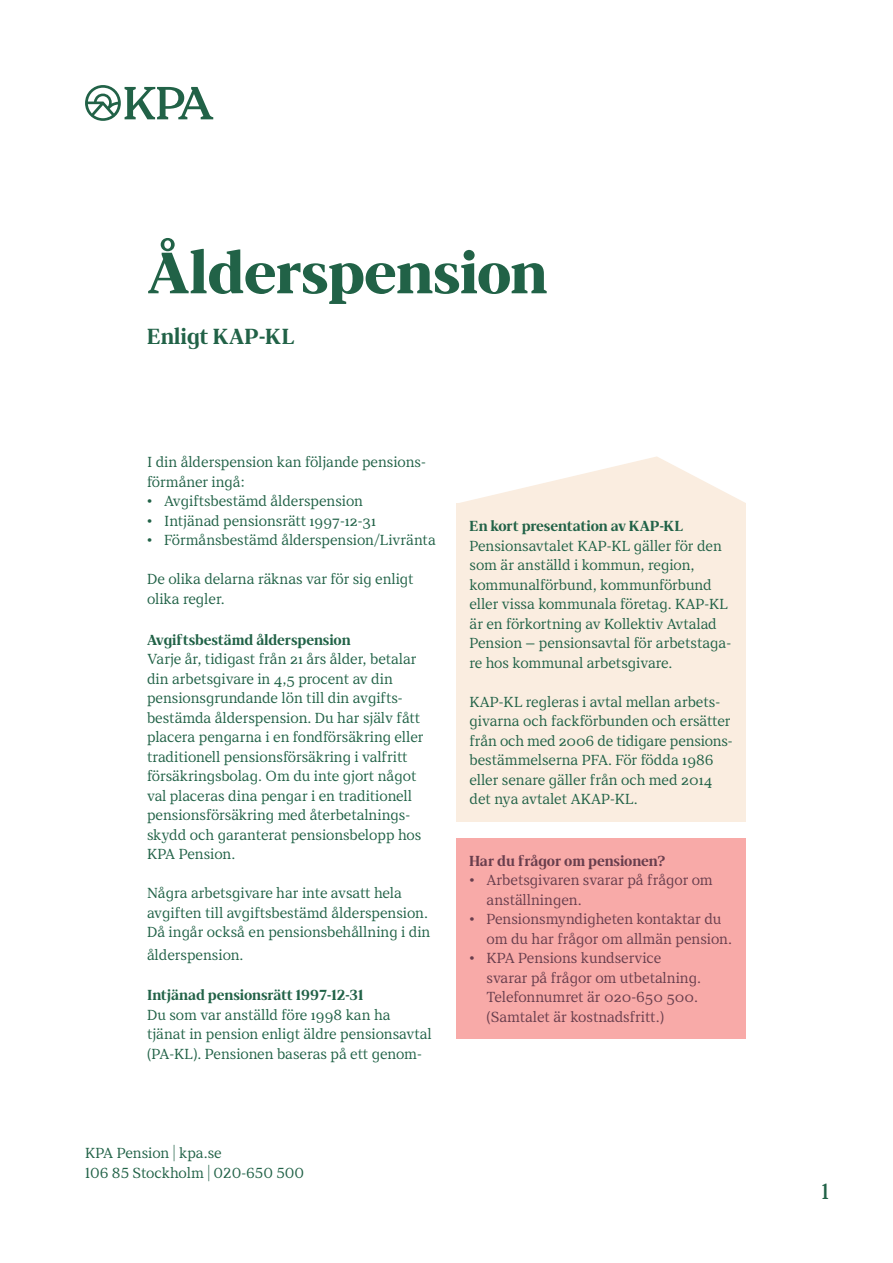
<style>
.page{position:relative;width:893px;height:1263px;background:#fff}
.page>*{position:absolute;margin:0;border:0;box-sizing:border-box;transform-origin:0 0}
.Rubrik_1_40_44_Displ{font:900 60px "KPA Display";color:#216247}
.Rubrik_3_15_17_BOLD{font:700 22.5px "KPA";color:#216247}
.t1{font:22.5px "KPA";color:#216247}
.Brödtext_10_13{font:15px/19.5px "KPA";color:#216247}
.Brödtext_nytt_stycke{font:15px/19.5px "KPA";color:#216247}
.t2{font:15px/19.5px "KPA";color:#683e4d}
.Rubrik_5_10_13__Bold{font:700 15px "KPA";color:#216247}
.Rubrik_5_10_13__Bold-2{font:700 15px "KPA";color:#683e4d}
</style>
<div class="page">
<svg style="left:85px;top:85px;width:128px;height:36px"></svg>
<div style="left:457px;top:503px;width:289px;height:318px;background:#faede0"></div>
<div style="left:457px;top:838px;width:289px;height:201px;background:#f8aaa8"></div>
<svg style="left:460px;top:456px;width:285px;height:47px"></svg>
<p class="Rubrik_1_40_44_Displ" style="left:147px;top:238px;width:402px">Ålderspension</p>
<p class="Rubrik_3_15_17_BOLD" style="left:147px;top:323px;width:149px">Enligt KAP-KL</p>
<p class="Brödtext_nytt_stycke" style="left:147px;top:452px;width:280px">I din ålderspension kan följande pensions&shy;förmåner ingå:</p>
<p class="Brödtext_10_13" style="left:147px;top:491px;width:218px">• Avgiftsbestämd ålderspension</p>
<p class="Brödtext_10_13" style="left:147px;top:511px;width:231px">• Intjänad pensionsrätt 1997-12-31</p>
<p class="Brödtext_10_13" style="left:147px;top:530px;width:290px">• Förmånsbestämd ålderspension/Livränta</p>
<p class="Brödtext_nytt_stycke" style="left:147px;top:569px;width:268px">De olika delarna räknas var för sig enligt olika regler.</p>
<p class="Rubrik_5_10_13__Bold" style="left:147px;top:631px;width:205px">Avgiftsbestämd ålderspension</p>
<p class="Brödtext_10_13" style="left:147px;top:649px;width:278px">Varje år, tidigast från 21 års ålder, betalar din arbetsgivare in 4,5 procent av din pensionsgrundande lön till din avgifts&shy;bestämda ålderspension. Du har själv fått placera pengarna i en fondförsäkring eller traditionell pensionsförsäkring i valfritt försäkringsbolag. Om du inte gjort något val placeras dina pengar i en traditionell pensionsförsäkring med återbetalnings&shy;skydd och garanterat pensionsbelopp hos KPA Pension.</p>
<p class="Brödtext_nytt_stycke" style="left:147px;top:883px;width:285px">Några arbetsgivare har inte avsatt hela avgiften till avgiftsbestämd ålderspension.<br>Då ingår också en pensionsbehållning i din</p>
<p class="Brödtext_nytt_stycke" style="left:147px;top:945px;width:98px">ålderspension.</p>
<p class="Rubrik_5_10_13__Bold" style="left:147px;top:986px;width:218px">Intjänad pensionsrätt 1997-12-31</p>
<p class="Brödtext_10_13" style="left:147px;top:1005px;width:286px">Du som var anställd före 1998 kan ha tjänat in pension enligt äldre pensionsavtal (PA-KL). Pensionen baseras på ett genom-</p>
<p class="Brödtext_10_13" style="left:85px;top:1143px;width:221px">KPA Pension | kpa.se<br>106 85 Stockholm | 020-650 500</p>
<p class="Rubrik_5_10_13__Bold" style="left:469px;top:517px;width:216px">En kort presentation av KAP-KL</p>
<p class="Brödtext_10_13" style="left:469px;top:536px;width:263px">Pensionsavtalet KAP-KL gäller för den som är anställd i kommun, region, kommunalförbund, kommunförbund eller vissa kommunala företag. KAP-KL är en förkortning av Kollektiv Avtalad Pension – pensionsavtal för arbetstaga&shy;re hos kommunal arbetsgivare.</p>
<p class="Brödtext_10_13" style="left:469px;top:692px;width:263px">KAP-KL regleras i avtal mellan arbets&shy;givarna och fackförbunden och ersätter från och med 2006 de tidigare pensions&shy;bestämmelserna PFA. För födda 1986 eller senare gäller från och med 2014 det nya avtalet AKAP-KL.</p>
<p class="Rubrik_5_10_13__Bold-2" style="left:469px;top:852px;width:197px">Har du frågor om pensionen?</p>
<p class="t2" style="left:486px;top:870px;width:228px;text-indent:-17px">• Arbetsgivaren svarar på frågor om anställningen.</p>
<p class="t2" style="left:486px;top:909px;width:247px;text-indent:-17px">• Pensionsmyndigheten kontaktar du om du har frågor om allmän pension.</p>
<p class="t2" style="left:486px;top:948px;width:216px;text-indent:-17px">• KPA Pensions kundservice svarar på frågor om utbetalning.<br>Telefonnumret är 020-650 500. (Samtalet är kostnadsfritt.)</p>
<h2 class="t1" style="left:821px;top:1178px;width:9px">1</h2>
</div>
